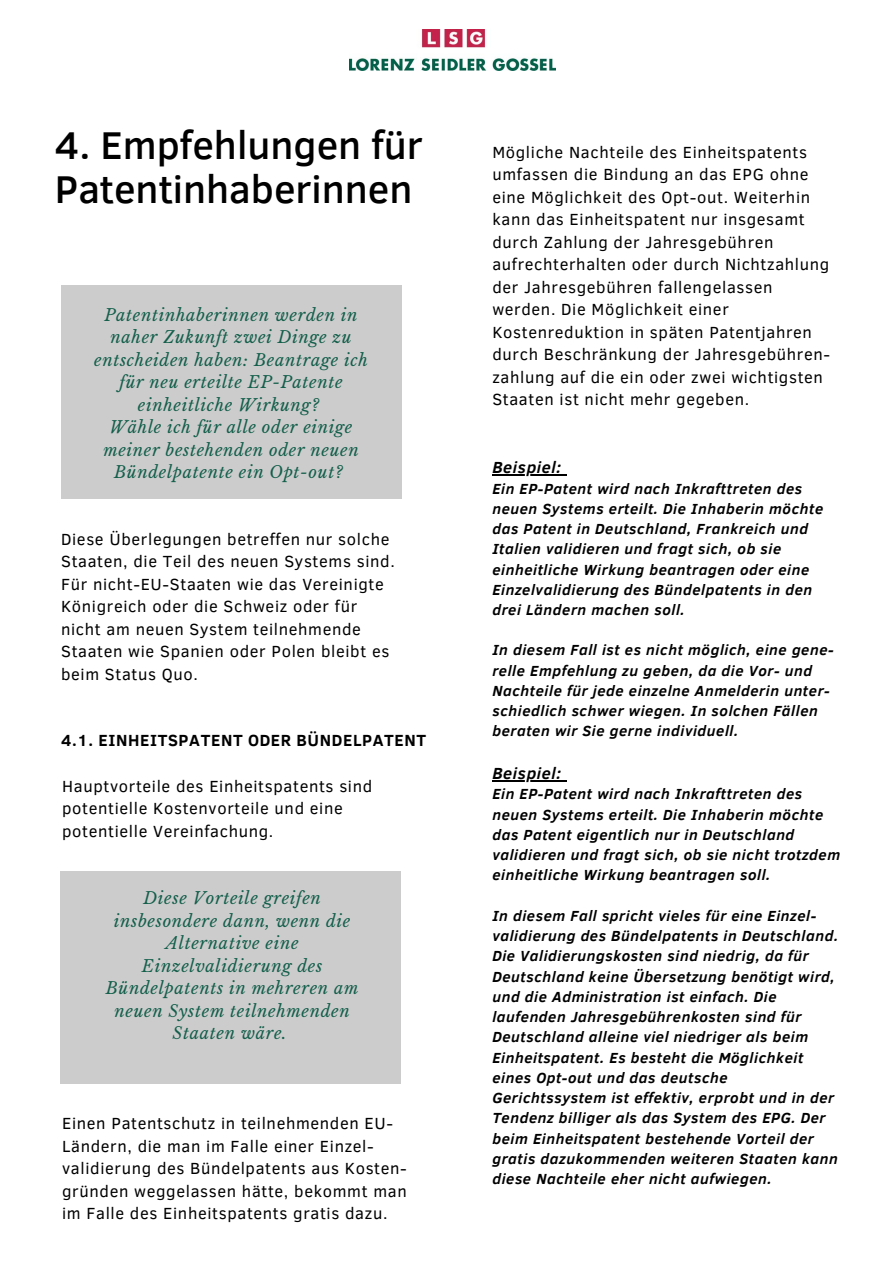
<style>
.page{position:relative;width:893px;height:1264px;background:#fff}
.page>*{position:absolute;margin:0;border:0;box-sizing:border-box;transform-origin:0 0}
.t1{font:500 39.6px/43.8px "Clear Sans";color:#000}
.t2{font:16.5px/22.5px "Clear Sans";letter-spacing:.04em;color:#000}
.t3{font:italic 16.5px/22.5px "Libre Baskerville";letter-spacing:.04em;color:#135f4a;text-align:center}
.t4{font:700 16.5px "Clear Sans";letter-spacing:.04em;color:#000}
.t5{font:italic 700 16.5px "Clear Sans";letter-spacing:.04em;color:#000}
.t6{font:italic 700 15px/20.2px "Clear Sans";letter-spacing:.04em;color:#000}
</style>
<div class="page">
<img style="left:349px;top:29px;width:206px;height:42px">
<div style="left:61px;top:286px;width:341px;height:212px;background:#ccc"></div>
<div style="left:60px;top:871px;width:341px;height:212px;background:#ccc"></div>
<hr style="left:492px;top:474px;width:70px;height:1px;background:#000">
<hr style="left:492px;top:780px;width:70px;height:1px;background:#000">
<h1 class="t1" style="left:55px;top:121px;width:369px">4. Empfehlungen für<br>Patentinhaberinnen</h1>
<p class="t3" style="left:94px;top:304px;width:275px">Patentinhaberinnen werden in naher Zukunft zwei Dinge zu entscheiden haben: Beantrage ich für neu erteilte EP-Patente einheitliche Wirkung?<br>Wähle ich für alle oder einige meiner bestehenden oder neuen<br>Bündelpatente ein Opt-out?</p>
<p class="t2" style="left:61px;top:527px;width:335px">Diese Überlegungen betreffen nur solche Staaten, die Teil des neuen Systems sind.<br>Für nicht-EU-Staaten wie das Vereinigte Königreich oder die Schweiz oder für nicht am neuen System teilnehmende Staaten wie Spanien oder Polen bleibt es beim Status Quo.</p>
<p class="t4" style="left:61px;top:728px;width:366px">4.1. EINHEITSPATENT ODER BÜNDELPATENT</p>
<p class="t2" style="left:62px;top:774px;width:311px">Hauptvorteile des Einheitspatents sind potentielle Kostenvorteile und eine potentielle Vereinfachung.</p>
<p class="t3" style="left:106px;top:887px;width:254px">Diese Vorteile greifen insbesondere dann, wenn die<br>Alternative eine<br>Einzelvalidierung des<br>Bündelpatents in mehreren am neuen System teilnehmenden<br>Staaten wäre.</p>
<p class="t2" style="left:62px;top:1111px;width:346px">Einen Patentschutz in teilnehmenden EU-Ländern, die man im Falle einer Einzel&shy;validierung des Bündelpatents aus Kosten&shy;gründen weggelassen hätte, bekommt man im Falle des Einheitspatents gratis dazu.</p>
<p class="t2" style="left:492px;top:140px;width:339px">Mögliche Nachteile des Einheitspatents umfassen die Bindung an das EPG ohne eine Möglichkeit des Opt-out. Weiterhin kann das Einheitspatent nur insgesamt durch Zahlung der Jahresgebühren aufrechterhalten oder durch Nichtzahlung der Jahresgebühren fallengelassen werden. Die Möglichkeit einer Kostenreduktion in späten Patentjahren durch Beschränkung der Jahresgebühren&shy;zahlung auf die ein oder zwei wichtigsten Staaten ist nicht mehr gegeben.</p>
<p class="t5" style="left:492px;top:455px;width:70px">Beispiel:</p>
<p class="t6" style="left:492px;top:477px;width:332px">Ein EP-Patent wird nach Inkrafttreten des neuen Systems erteilt. Die Inhaberin möchte das Patent in Deutschland, Frankreich und Italien validieren und fragt sich, ob sie einheitliche Wirkung beantragen oder eine Einzelvalidierung des Bündelpatents in den drei Ländern machen soll.</p>
<p class="t6" style="left:492px;top:639px;width:343px">In diesem Fall ist es nicht möglich, eine gene&shy;relle Empfehlung zu geben, da die Vor- und Nachteile für jede einzelne Anmelderin unter&shy;schiedlich schwer wiegen. In solchen Fällen beraten wir Sie gerne individuell.</p>
<p class="t5" style="left:492px;top:761px;width:70px">Beispiel:</p>
<p class="t6" style="left:492px;top:783px;width:349px">Ein EP-Patent wird nach Inkrafttreten des neuen Systems erteilt. Die Inhaberin möchte das Patent eigentlich nur in Deutschland validieren und fragt sich, ob sie nicht trotzdem einheitliche Wirkung beantragen soll.</p>
<p class="t6" style="left:492px;top:904px;width:347px">In diesem Fall spricht vieles für eine Einzel&shy;validierung des Bündelpatents in Deutschland.<br>Die Validierungskosten sind niedrig, da für Deutschland keine Übersetzung benötigt wird, und die Administration ist einfach. Die laufenden Jahresgebührenkosten sind für Deutschland alleine viel niedriger als beim Einheitspatent. Es besteht die Möglichkeit eines Opt-out und das deutsche Gerichtssystem ist effektiv, erprobt und in der Tendenz billiger als das System des EPG. Der beim Einheitspatent bestehende Vorteil der gratis dazukommenden weiteren Staaten kann diese Nachteile eher nicht aufwiegen.</p>
</div>
